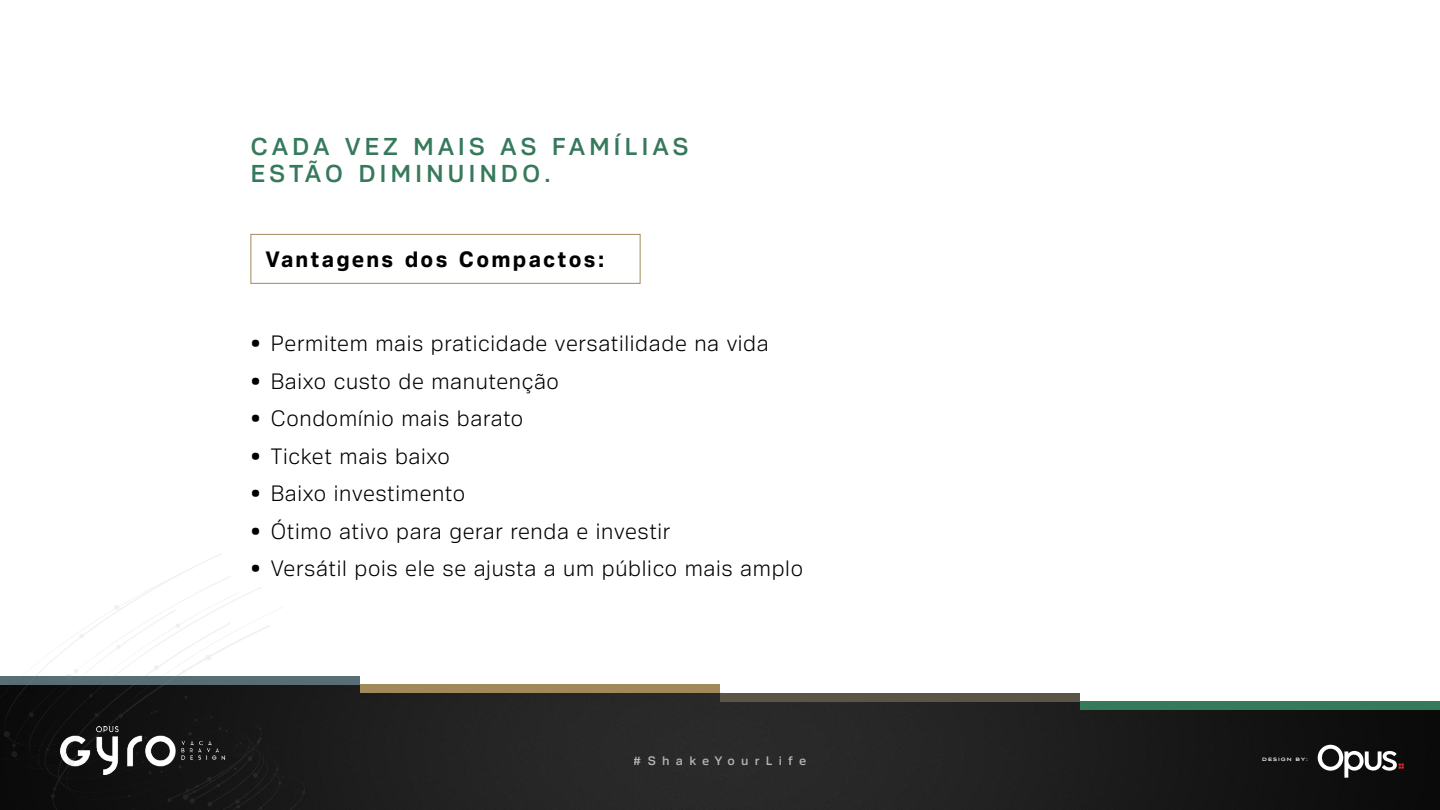
<style>
.page{position:relative;width:1440px;height:810px;background:#fff}
.page>*{position:absolute;margin:0;border:0;box-sizing:border-box;transform-origin:0 0}
.t1{font:500 24.75px/27.8px "Crique Grotesk Display";letter-spacing:.15em;color:#36795b}
.t2{font:300 22.5px "Crique Grotesk";letter-spacing:.03em;color:#000}
.t3{font:700 22.5px "Crique Grotesk";letter-spacing:.1em;color:#000}
.t4{font:500 12.45px "Crique Grotesk Display";letter-spacing:.5em;color:#fff}
.t5{font:700 5.93px "Aviano Sans";letter-spacing:.15em;color:#fff}
</style>
<div class="page">
<img style="left:305px;top:684px;width:1135px;height:126px">
<div style="left:0;top:676px;width:360px;height:9px;background:#586d74"></div>
<div style="left:360px;top:685px;width:360px;height:8px;background:#a08a5a"></div>
<div style="left:720px;top:693px;width:360px;height:8px;background:#5a5449"></div>
<div style="left:1080px;top:701px;width:360px;height:9px;background:#36795b"></div>
<svg style="left:1318px;top:745px;width:86px;height:33px"></svg>
<svg style="left:0;top:554px;width:305px;height:256px"></svg>
<div style="left:250px;top:234px;width:390px;height:50px;background:#fff;border:1px solid #a08a5a"></div>
<p class="t1" style="left:250px;top:132px;width:440px">CADA VEZ MAIS AS FAMÍLIAS<br>ESTÃO DIMINUINDO.</p>
<p class="t3" style="left:266px;top:246px;width:341px">Vantagens dos Compactos:</p>
<p class="t2" style="left:250px;top:331px;width:520px">• Permitem mais praticidade versatilidade na vida</p>
<p class="t2" style="left:250px;top:369px;width:310px">• Baixo custo de manutenção</p>
<p class="t2" style="left:250px;top:406px;width:274px">• Condomínio mais barato</p>
<p class="t2" style="left:250px;top:444px;width:201px">• Ticket mais baixo</p>
<p class="t2" style="left:250px;top:481px;width:216px">• Baixo investimento</p>
<p class="t2" style="left:250px;top:519px;width:421px">• Ótimo ativo para gerar renda e investir</p>
<p class="t2" style="left:250px;top:556px;width:554px">• Versátil pois ele se ajusta a um público mais amplo</p>
<p class="t4" style="left:634px;top:754px;width:174px">#ShakeYourLife</p>
<p class="t5" style="left:1262px;top:756px;width:47px">DESIGN BY:</p>
</div>
